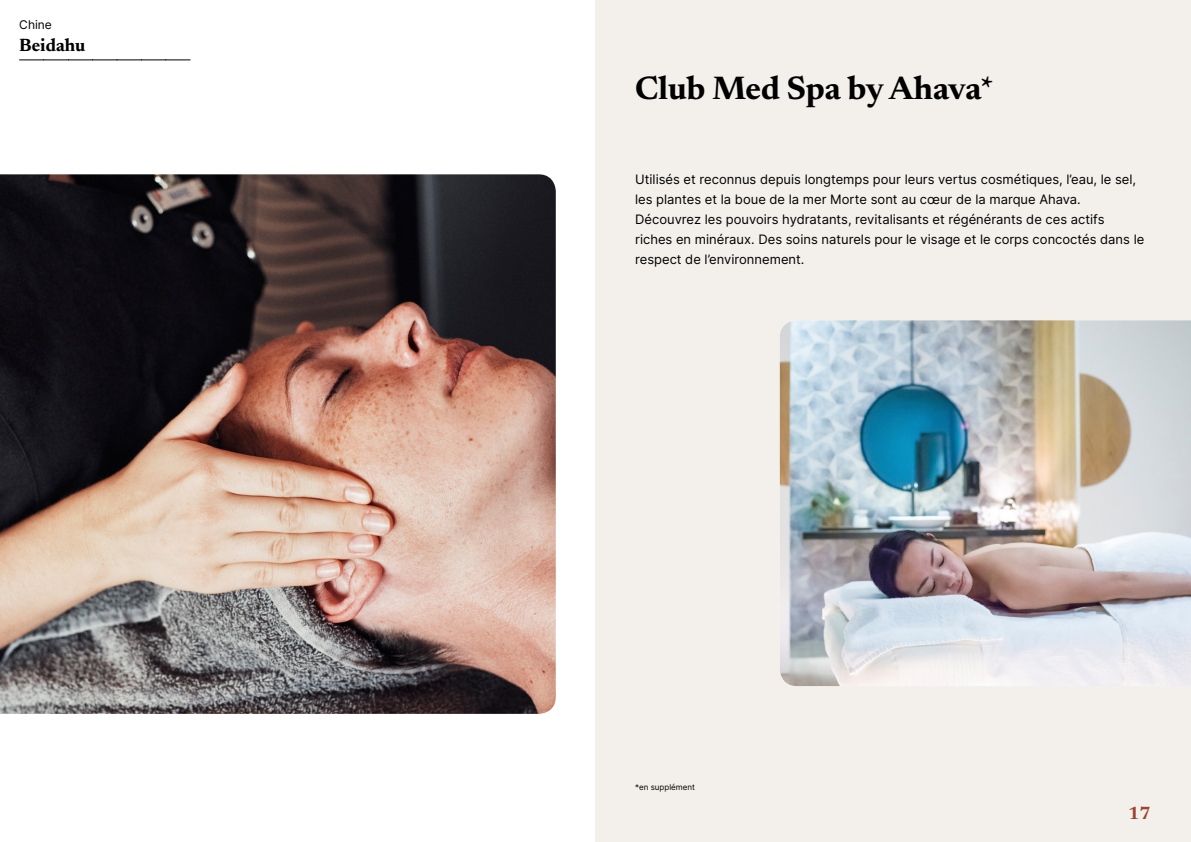
<style>
.page{position:relative;width:1191px;height:842px;background:#fff}
.page>*{position:absolute;margin:0;border:0;box-sizing:border-box;transform-origin:0 0}
.t1{font:700 33px "Newsreader 24 pt";color:#000}
.t2{font:700 18px "Newsreader 24 pt";color:#000}
.t3{font:700 18px "Newsreader 24 pt";color:#9d432c}
.t4{font:13px/20px "Inter";color:#000}
.t5{font:12px "Inter";color:#000}
.t6{font:8px "Inter";color:#000}
</style>
<div class="page">
<div style="left:595px;top:0;width:596px;height:842px;background:#f3f0ec"></div>
<img style="left:780px;top:320px;width:411px;height:366px">
<img style="left:0;top:174px;width:556px;height:540px">
<svg style="left:20px;top:60px;width:170px;height:1px"></svg>
<p class="t5" style="left:19px;top:15px;width:34px">Chine</p>
<h2 class="t2" style="left:19px;top:32px;width:68px">Beidahu</h2>
<h1 class="t1" style="left:635px;top:64px;width:360px">Club Med Spa by Ahava*</h1>
<p class="t4" style="left:635px;top:169px;width:510px">Utilisés et reconnus depuis longtemps pour leurs vertus cosmétiques, l’eau, le sel, les plantes et la boue de la mer Morte sont au cœur de la marque Ahava.<br>Découvrez les pouvoirs hydratants, revitalisants et régénérants de ces actifs riches en minéraux. Des soins naturels pour le visage et le corps concoctés dans le respect de l’environnement.</p>
<p class="t6" style="left:635px;top:781px;width:61px">*en supplément</p>
<h2 class="t3" style="left:1128px;top:800px;width:24px">17</h2>
</div>
